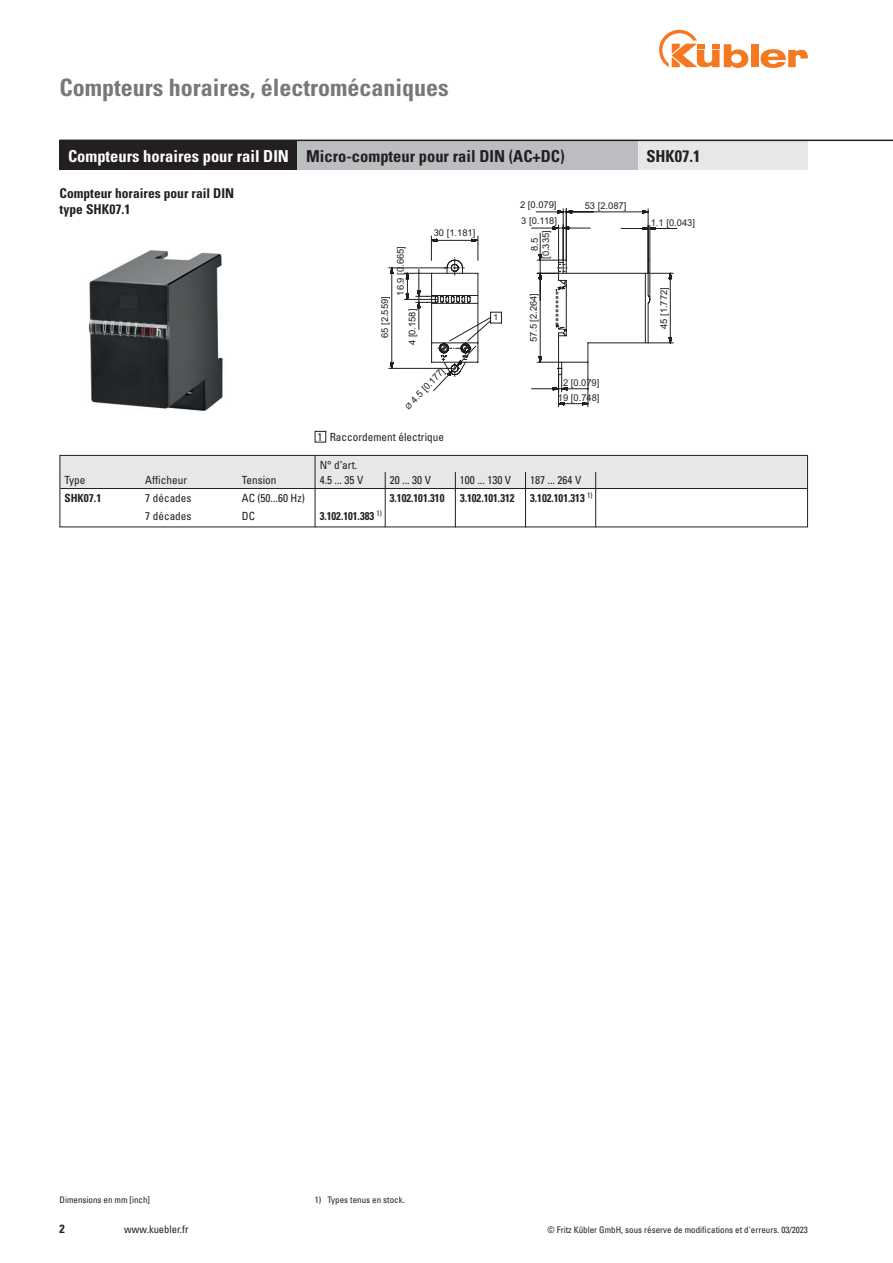
<style>
.page{position:relative;width:893px;height:1263px;background:#fff}
.page>*{position:absolute;margin:0;border:0;box-sizing:border-box;transform-origin:0 0}
.t1{font:700 condensed 24px "Univers";color:#76787b}
.Head_weiß{font:700 condensed 16.5px "Univers";color:#231f20}
.Head_weiß-2{font:700 condensed 16.5px "Univers";color:#fff}
.Bestellschlüssel{font:700 condensed 13.5px "Univers";color:#231f20}
.t2{font:700 condensed 12px "Univers";color:#231f20}
.Bestellschlüssel-2{font:condensed 11.25px "Univers";color:#231f20}
.Bestellschlüssel-3{font:700 condensed 11.25px "Univers";color:#231f20;scale:.95 1}
.Bestellschlüssel-4{font:700 condensed 11.25px "Univers";color:#231f20}
.t3{font:condensed 10.5px "Univers";color:#231f20}
.t4{font:9.3px/14.5px "Arial";color:#231f20;text-align:center}
.Fußnote{font:condensed 9px "Univers";color:#231f20}
.Bestellschlüssel-5{font:condensed 9px "Univers LT Std";color:#231f20}
.t5{font:8.4px "Arial";color:#231f20}
.s1{font-size:7.8px}
.s2{font-family:"Univers"}
</style>
<div class="page">
<div style="left:751px;top:44px;width:7px;height:23px;background:#f47921"></div>
<svg style="left:760px;top:49px;width:48px;height:19px"></svg>
<svg style="left:659px;top:30px;width:89px;height:38px"></svg>
<img style="left:88px;top:250px;width:135px;height:161px">
<svg style="left:531px;top:209px;width:146px;height:198px"></svg>
<svg style="left:388px;top:236px;width:114px;height:155px"></svg>
<div style="left:60px;top:455px;width:748px;height:33px;background:#e6e7e9"></div>
<hr style="left:60px;top:488px;width:747px;height:1px;background:#231f20">
<div style="left:60px;top:455px;width:748px;height:72px;border:1px solid #231f20"></div>
<hr style="left:315px;top:455px;width:1px;height:72px;background:#231f20">
<hr style="left:385px;top:472px;width:1px;height:55px;background:#231f20">
<hr style="left:455px;top:472px;width:1px;height:55px;background:#231f20">
<hr style="left:525px;top:472px;width:1px;height:55px;background:#231f20">
<hr style="left:595px;top:472px;width:1px;height:55px;background:#231f20">
<div style="left:315px;top:431px;width:11px;height:11px;border:1px solid #231f20"></div>
<div style="left:60px;top:140px;width:238px;height:30px;background:#231f20"></div>
<div style="left:638px;top:140px;width:170px;height:30px;background:#e6e7e9"></div>
<div style="left:298px;top:140px;width:340px;height:30px;background:#bcbdc0"></div>
<hr style="left:60px;top:140px;width:833px;height:1px;background:#231f20">
<p class="t1" style="left:60px;top:72px;width:391px">Compteurs horaires, électromécaniques</p>
<p class="Head_weiß-2" style="left:68px;top:146px;width:222px">Compteurs horaires pour rail DIN</p>
<p class="Head_weiß" style="left:306px;top:146px;width:260px">Micro-compteur pour rail DIN (AC+DC)</p>
<p class="Head_weiß" style="left:646px;top:146px;width:56px">SHK07.1</p>
<p class="Bestellschlüssel" style="left:60px;top:185px;width:176px">Compteur horaires pour rail DIN</p>
<p class="Bestellschlüssel" style="left:60px;top:201px;width:72px">type SHK07.1</p>
<p class="t4" style="left:520px;top:198px;width:38px">2 [0.079]</p>
<p class="t4" style="left:585px;top:198px;width:43px">53 [2.087]</p>
<p class="t4" style="left:521px;top:214px;width:37px">3 [0.118]</p>
<p class="t4" style="left:651px;top:215px;width:46px">1.1 [0.043]</p>
<p class="t4" style="left:434px;top:225px;width:43px">30 [1.181]</p>
<p class="t4" style="left:529px;top:259px;width:30px;line-height:11.2px;rotate:-90deg">8.5 [0.335]</p>
<p class="t4" style="left:393px;top:296px;width:51px;rotate:-90deg">16.9 [0.665]</p>
<p class="t4" style="left:378px;top:338px;width:43px;rotate:-90deg">65 [2.559]</p>
<p class="t4" style="left:526px;top:342px;width:51px;rotate:-90deg">57.5 [2.264]</p>
<p class="t4" style="left:657px;top:329px;width:43px;rotate:-90deg">45 [1.772]</p>
<p class="t4" style="left:558px;top:376px;width:43px">2 [0.079]<br>19 [0.748]</p>
<p class="t4" style="left:405px;top:345px;width:38px;rotate:-90deg">4 [0.158]</p>
<p class="t5" style="left:494px;top:312px;width:6px">1</p>
<p class="t4" style="left:401px;top:402px;width:54px;rotate:-46deg"><span class="s1">Ø</span> 4.5 [0.177]</p>
<p class="Bestellschlüssel-2" style="left:317px;top:429px;width:6px">1</p>
<p class="Bestellschlüssel-2" style="left:330px;top:430px;width:116px">Raccordement électrique</p>
<p class="Bestellschlüssel-2" style="left:320px;top:458px;width:39px">N° d‘art.</p>
<p class="Bestellschlüssel-2" style="left:65px;top:473px;width:23px">Type</p>
<p class="Bestellschlüssel-2" style="left:145px;top:473px;width:43px">Afficheur</p>
<p class="Bestellschlüssel-2" style="left:242px;top:473px;width:36px">Tension</p>
<p class="Bestellschlüssel-2" style="left:320px;top:473px;width:45px">4.5 ... 35 V</p>
<p class="Bestellschlüssel-2" style="left:390px;top:473px;width:43px">20 ... 30 V</p>
<p class="Bestellschlüssel-2" style="left:460px;top:473px;width:53px">100 ... 130 V</p>
<p class="Bestellschlüssel-2" style="left:530px;top:473px;width:53px">187 ... 264 V</p>
<p class="Bestellschlüssel-4" style="left:65px;top:491px;width:38px">SHK07.1</p>
<p class="Bestellschlüssel-2" style="left:145px;top:491px;width:48px">7 décades</p>
<p class="Bestellschlüssel-2" style="left:242px;top:491px;width:65px">AC (50...60 Hz)</p>
<p class="Bestellschlüssel-3" style="left:390px;top:491px;width:59px">3.102.101.310</p>
<p class="Bestellschlüssel-3" style="left:460px;top:491px;width:59px">3.102.101.312</p>
<p class="Bestellschlüssel-3" style="left:530px;top:491px;width:67px">3.102.101.313 <sup>1)</sup></p>
<p class="Bestellschlüssel-2" style="left:145px;top:509px;width:48px">7 décades</p>
<p class="Bestellschlüssel-2" style="left:242px;top:509px;width:15px">DC</p>
<p class="Bestellschlüssel-3" style="left:320px;top:509px;width:67px">3.102.101.383 <sup>1)</sup></p>
<p class="Fußnote" style="left:60px;top:1194px;width:92px">Dimensions en mm [inch]</p>
<p class="Bestellschlüssel-5" style="left:315px;top:1194px;width:92px"><span class="s2">1)</span> Types tenus en stock.</p>
<p class="t2" style="left:60px;top:1221px;width:7px">2</p>
<p class="t3" style="left:124px;top:1223px;width:66px">www.kuebler.fr</p>
<p class="Fußnote" style="left:548px;top:1224px;width:262px">© Fritz Kübler GmbH, sous réserve de modifications et d'erreurs. 03/2023</p>
</div>
